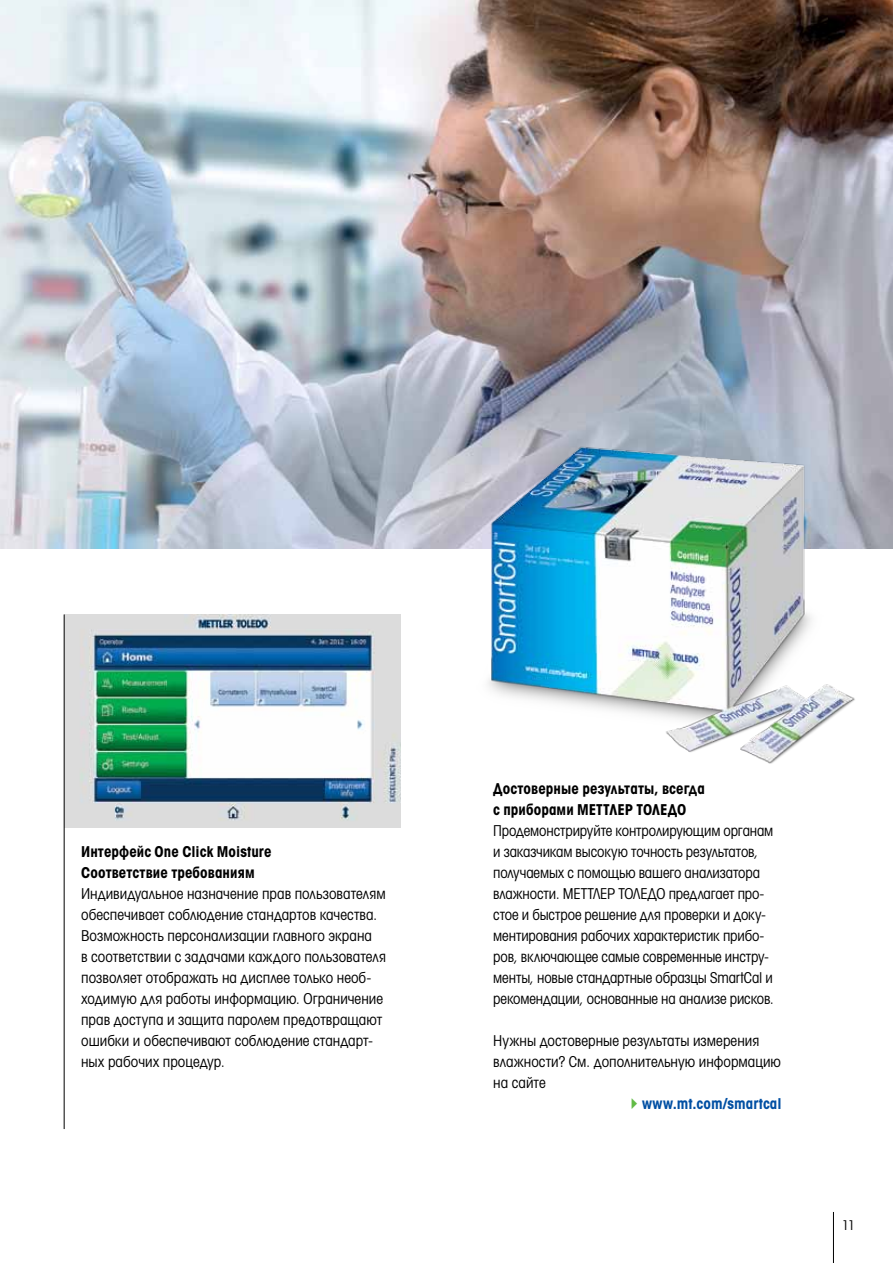
<style>
.page{position:relative;width:893px;height:1263px;background:#fff}
.page>*{position:absolute;margin:0;border:0;box-sizing:border-box;transform-origin:0 0}
.t1{font:15px/21px "Avant Garde Gothic Cd Bk CITC";letter-spacing:-.005em;color:#000}
.t2{font:15px/21px "Avant Garde Gothic Cd Bd CITC";letter-spacing:.005em;color:#000}
.t3{font:15px "Avant Garde Gothic Cd Bd CITC";letter-spacing:.005em;color:#004fa3}
.t4{font:13.5px "Avant Garde Gothic Cd Bk CITC";color:#000}
</style>
<div class="page">
<hr style="left:833px;top:1212px;width:1px;height:51px;background:#000">
<img style="left:0;top:0;width:893px;height:549px">
<img style="left:65px;top:614px;width:336px;height:213px">
<hr style="left:64px;top:614px;width:1px;height:515px;background:#000">
<img style="left:465px;top:431px;width:411px;height:333px">
<p class="t2" style="left:81px;top:841px;width:192px">Интерфейс One Click Moisture<br>Соответствие требованиям</p>
<p class="t1" style="left:81px;top:883px;width:306px">Индивидуальное назначение прав пользователям обеспечивает соблюдение стандартов качества.<br>Возможность персонализации главного экрана<br>в соответствии с задачами каждого пользователя позволяет отображать на дисплее только необ&shy;ходимую для работы информацию. Ограничение прав доступа и защита паролем предотвращают ошибки и обеспечивают соблюдение стандарт&shy;ных рабочих процедур.</p>
<p class="t2" style="left:493px;top:778px;width:213px">Достоверные результаты, всегда с приборами МЕТТЛЕР ТОЛЕДО</p>
<p class="t1" style="left:493px;top:820px;width:282px">Продемонстрируйте контролирующим органам и заказчикам высокую точность результатов, получаемых с помощью вашего анализатора влажности. МЕТТЛЕР ТОЛЕДО предлагает про&shy;стое и быстрое решение для проверки и доку&shy;ментирования рабочих характеристик прибо&shy;ров, включающее самые современные инстру&shy;менты, новые стандартные образцы SmartCal и рекомендации, основанные на анализе рисков.</p>
<p class="t1" style="left:493px;top:1030px;width:289px">Нужны достоверные результаты измерения влажности? См. дополнительную информацию на сайте</p>
<p class="t3" style="left:642px;top:1094px;width:141px">www.mt.com/smartcal</p>
<p class="t4" style="left:842px;top:1217px;width:15px">11</p>
</div>
